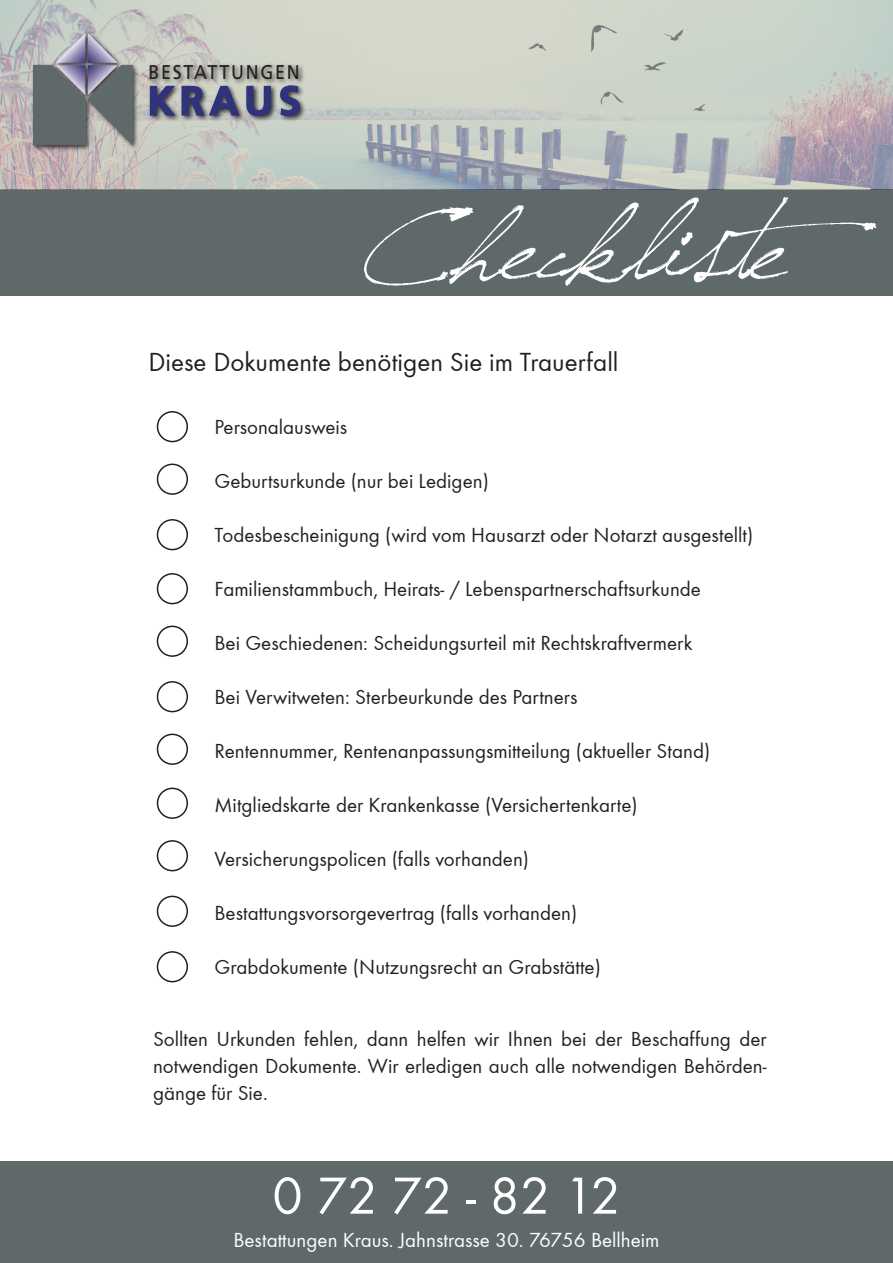
<style>
.page{position:relative;width:893px;height:1263px;background:#fff}
.page>*{position:absolute;margin:0;border:0;box-sizing:border-box;transform-origin:0 0}
.t1{font:126.75px "Jellyka Saint Andrew's Queen";color:#fff}
.t2{font:54px "Function";color:#fff}
.t3{font:700 40.5px "Frutiger LT";letter-spacing:.13em;color:#30327b}
.t4{font:27px "Function";color:#231f20}
.t5{font:21px/27px "Function";color:#231f20;text-align:justify}
.t6{font:21px "Function";color:#fff}
.t7{font:19.8px "Frutiger LT Std";letter-spacing:.1em;color:#231f20;scale:.9 1}
</style>
<div class="page">
<div style="left:0;top:189px;width:893px;height:107px;background:#60696a"></div>
<svg style="left:0;top:0;width:893px;height:189px;fill:#cbd3c9"></svg>
<img style="left:29px;top:29px;width:287px;height:125px">
<svg style="left:149px;top:85px;width:123px;height:32px"></svg>
<svg style="left:279px;top:85px;width:22px;height:32px"></svg>
<svg style="left:33px;top:33px;width:100px;height:112px"></svg>
<div style="left:157px;top:411px;width:31px;height:31px;border:2px solid #231f20;border-radius:50%"></div>
<div style="left:157px;top:464px;width:31px;height:31px;border:2px solid #231f20;border-radius:50%"></div>
<div style="left:157px;top:519px;width:31px;height:31px;border:2px solid #231f20;border-radius:50%"></div>
<div style="left:157px;top:573px;width:31px;height:31px;border:2px solid #231f20;border-radius:50%"></div>
<div style="left:157px;top:626px;width:31px;height:31px;border:2px solid #231f20;border-radius:50%"></div>
<div style="left:157px;top:681px;width:31px;height:31px;border:2px solid #231f20;border-radius:50%"></div>
<div style="left:157px;top:734px;width:31px;height:31px;border:2px solid #231f20;border-radius:50%"></div>
<div style="left:157px;top:788px;width:31px;height:31px;border:2px solid #231f20;border-radius:50%"></div>
<div style="left:157px;top:840px;width:31px;height:31px;border:2px solid #231f20;border-radius:50%"></div>
<div style="left:157px;top:896px;width:31px;height:31px;border:2px solid #231f20;border-radius:50%"></div>
<div style="left:157px;top:951px;width:31px;height:31px;border:2px solid #231f20;border-radius:50%"></div>
<div style="left:0;top:1161px;width:893px;height:102px;background:#60696a"></div>
<p class="t7" style="left:148px;top:60px;width:170px">BESTATTUNGEN</p>
<h3 class="t3" style="left:147px;top:77px;width:155px">KRAUS</h3>
<h1 class="t1" style="left:360px;top:160px;width:518px">Checkliste</h1>
<p class="t4" style="left:148px;top:346px;width:471px">Diese Dokumente benötigen Sie im Trauerfall</p>
<p class="t5" style="left:214px;top:413px;width:134px">Personalausweis</p>
<p class="t5" style="left:214px;top:467px;width:276px">Geburtsurkunde (nur bei Ledigen)</p>
<p class="t5" style="left:214px;top:521px;width:540px">Todesbescheinigung (wird vom Hausarzt oder Notarzt ausgestellt)</p>
<p class="t5" style="left:214px;top:575px;width:488px">Familienstammbuch, Heirats- / Lebenspartnerschaftsurkunde</p>
<p class="t5" style="left:214px;top:629px;width:479px">Bei Geschiedenen: Scheidungsurteil mit Rechtskraftvermerk</p>
<p class="t5" style="left:214px;top:683px;width:364px">Bei Verwitweten: Sterbeurkunde des Partners</p>
<p class="t5" style="left:214px;top:737px;width:497px">Rentennummer, Rentenanpassungsmitteilung (aktueller Stand)</p>
<p class="t5" style="left:214px;top:791px;width:425px">Mitgliedskarte der Krankenkasse (Versichertenkarte)</p>
<p class="t5" style="left:214px;top:845px;width:316px">Versicherungspolicen (falls vorhanden)</p>
<p class="t5" style="left:214px;top:899px;width:364px">Bestattungsvorsorgevertrag (falls vorhanden)</p>
<p class="t5" style="left:214px;top:953px;width:388px">Grabdokumente (Nutzungsrecht an Grabstätte)</p>
<p class="t5" style="left:153px;top:1025px;width:615px">Sollten Urkunden fehlen, dann helfen wir Ihnen bei der Beschaffung der notwendigen Dokumente. Wir erledigen auch alle notwendigen Behörden&shy;gänge für Sie.</p>
<h2 class="t2" style="left:272px;top:1165px;width:350px">0 72 72 - 82 12</h2>
<p class="t6" style="left:233px;top:1227px;width:428px">Bestattungen Kraus. Jahnstrasse 30. 76756 Bellheim</p>
</div>
